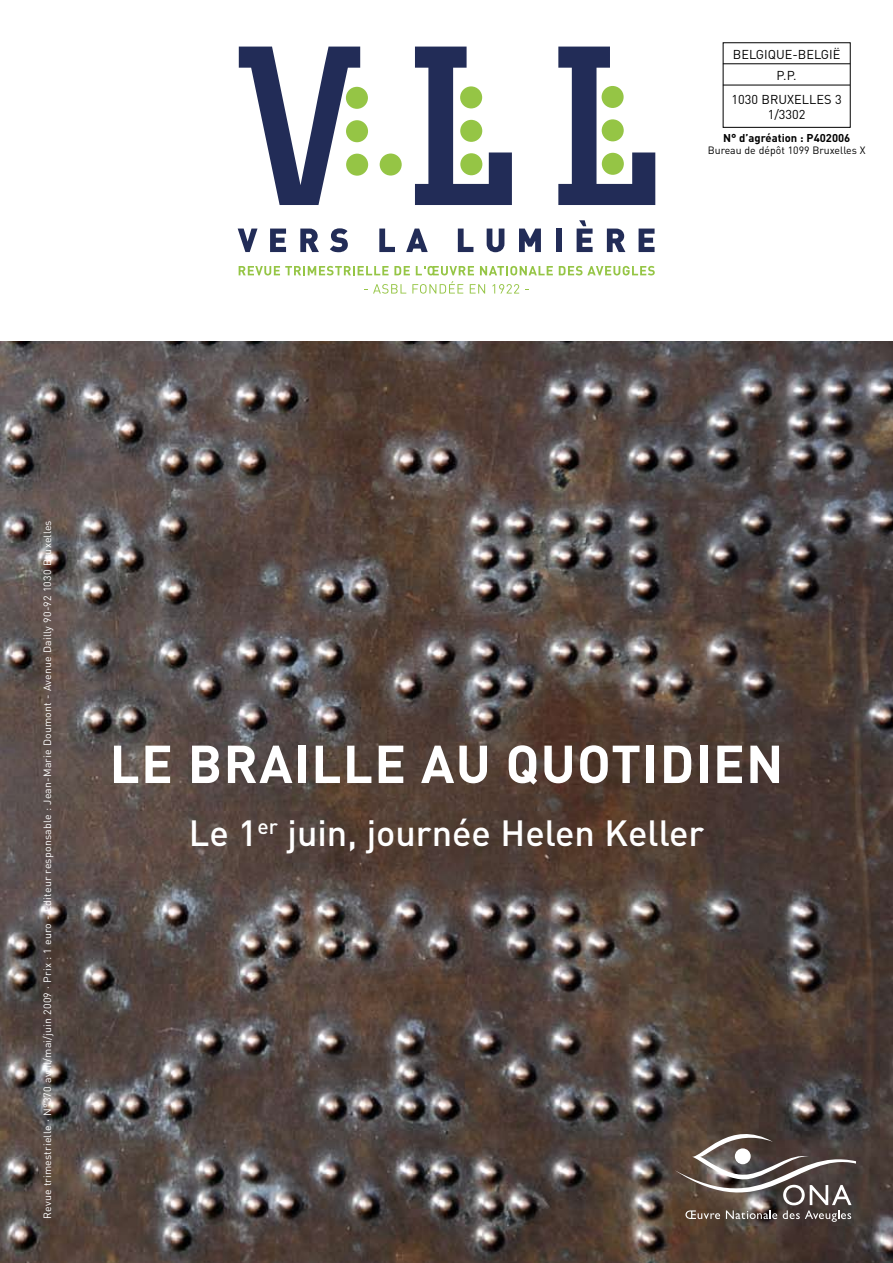
<style>
.page{position:relative;width:893px;height:1263px;background:#fff}
.page>*{position:absolute;margin:0;border:0;box-sizing:border-box;transform-origin:0 0}
.t1{font:700 52.5px "DIN";letter-spacing:.025em;color:#fff}
.t2{font:500 36px "DIN";color:#fff}
.t3{font:12.75px/21.3px "DIN";color:#000;text-align:center}
.t4{font:700 11.25px "DIN";color:#000}
.t5{font:10.5px "DIN";letter-spacing:.02em;color:#fff}
.t6{font:10.5px "DIN";color:#000}
</style>
<div class="page">
<img style="left:0;top:341px;width:893px;height:922px">
<svg style="left:239px;top:47px;width:163px;height:158px"></svg>
<svg style="left:415px;top:47px;width:97px;height:158px"></svg>
<svg style="left:558px;top:47px;width:97px;height:158px"></svg>
<svg style="left:238px;top:229px;width:19px;height:23px"></svg>
<svg style="left:270px;top:229px;width:16px;height:23px"></svg>
<svg style="left:300px;top:229px;width:19px;height:23px"></svg>
<svg style="left:330px;top:228px;width:18px;height:24px"></svg>
<svg style="left:379px;top:229px;width:16px;height:23px"></svg>
<svg style="left:406px;top:229px;width:22px;height:23px"></svg>
<svg style="left:458px;top:229px;width:15px;height:23px"></svg>
<svg style="left:487px;top:229px;width:17px;height:23px"></svg>
<svg style="left:519px;top:229px;width:22px;height:23px"></svg>
<div style="left:556px;top:229px;width:6px;height:23px;background:#222c57"></div>
<svg style="left:577px;top:220px;width:16px;height:32px"></svg>
<svg style="left:607px;top:229px;width:18px;height:23px"></svg>
<svg style="left:639px;top:229px;width:16px;height:23px"></svg>
<svg style="left:239px;top:266px;width:171px;height:9px"></svg>
<svg style="left:416px;top:266px;width:58px;height:9px"></svg>
<svg style="left:480px;top:266px;width:73px;height:9px"></svg>
<svg style="left:559px;top:266px;width:96px;height:9px"></svg>
<svg style="left:364px;top:284px;width:42px;height:10px"></svg>
<svg style="left:412px;top:281px;width:51px;height:13px"></svg>
<svg style="left:470px;top:284px;width:15px;height:10px"></svg>
<svg style="left:492px;top:284px;width:27px;height:10px"></svg>
<svg style="left:675px;top:1134px;width:181px;height:88px;background:#6c615c"></svg>
<div style="left:723px;top:43px;width:127px;height:85px;border:1px solid #000"></div>
<hr style="left:723px;top:64px;width:127px;height:1px;background:#000">
<hr style="left:723px;top:85px;width:127px;height:1px;background:#000">
<p class="t3" style="left:733px;top:44px;width:109px">BELGIQUE-BELGIË<br>P.P.</p>
<p class="t3" style="left:731px;top:91px;width:112px;line-height:15.3px">1030 BRUXELLES 3<br>1/3302</p>
<p class="t4" style="left:723px;top:130px;width:129px">N° D’AGRÉATION : P402006</p>
<p class="t6" style="left:708px;top:144px;width:159px">Bureau de dépôt 1099 Bruxelles X</p>
<p class="t5" style="left:41px;top:1219px;width:700px;rotate:-90deg">Revue trimestrielle · N °370 avril/mai/juin 2009 · Prix : 1 euro - Editeur responsable : Jean-Marie Doumont - Avenue Dailly 90-92 1030 Bruxelles</p>
<h1 class="t1" style="left:110px;top:730px;width:667px">LE BRAILLE AU QUOTIDIEN</h1>
<h2 class="t2" style="left:189px;top:810px;width:517px">Le 1<sup>er</sup> juin, journée Helen Keller</h2>
</div>
